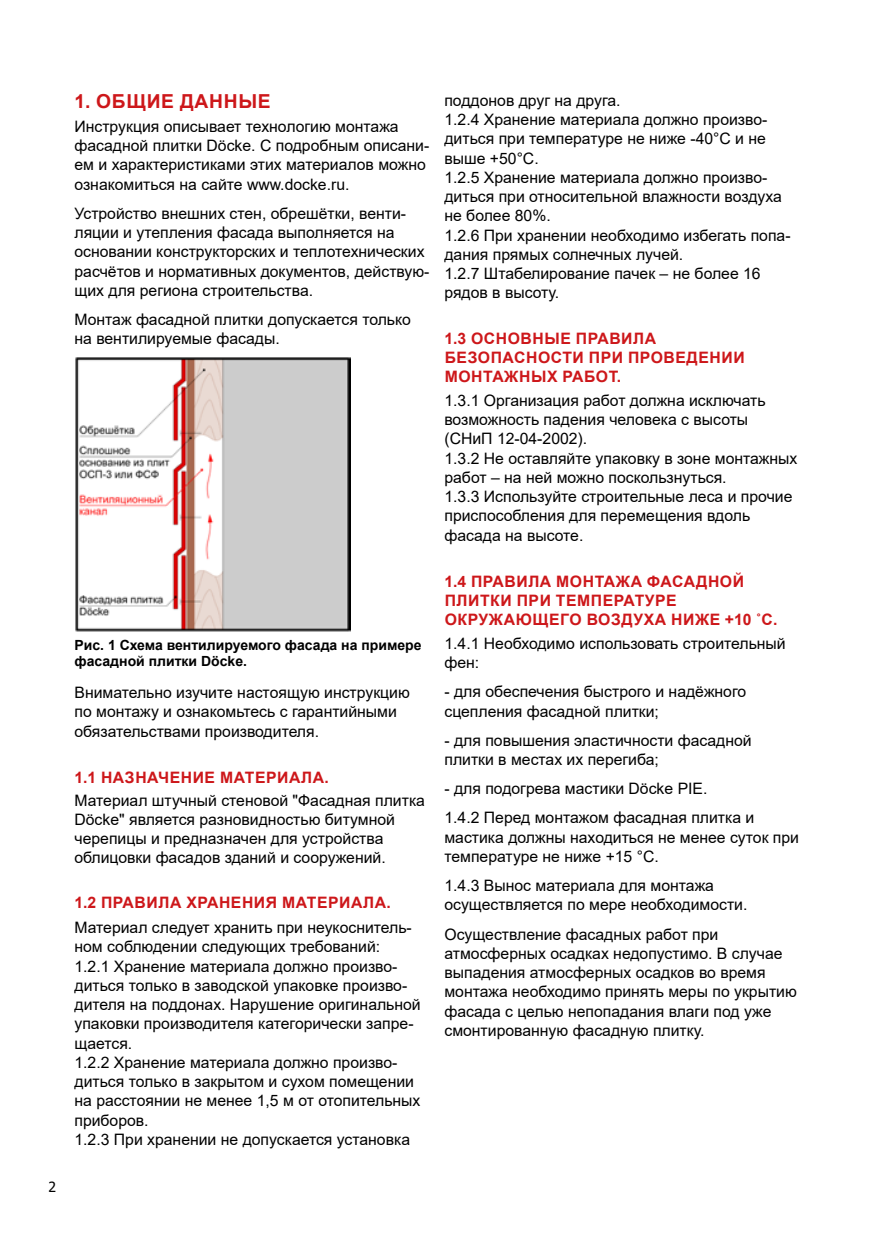
<style>
.page{position:relative;width:874px;height:1241px;background:#fff}
.page>*{position:absolute;margin:0;border:0;box-sizing:border-box;transform-origin:0 0}
.t1{font:700 19.25px "Arial";letter-spacing:.035em;color:#cd171a}
.t2{font:15.75px/19.2px "Arial";color:#000}
.t3{font:700 15.75px/18.9px "Arial";letter-spacing:.035em;color:#cd171a}
.t4{font:700 14px/16.8px "Arial";color:#000}
.t5{font:14px "Tahoma";color:#000}
</style>
<div class="page">
<img style="left:75px;top:357px;width:275px;height:274px">
<p class="t5" style="left:48px;top:1177px;width:9px">2</p>
<p class="t1" style="left:74px;top:88px;width:198px">1. ОБЩИЕ ДАННЫЕ</p>
<p class="t2" style="left:74px;top:117px;width:356px">Инструкция описывает технологию монтажа фасадной плитки Döcke. С подробным описани&shy;ем и характеристиками этих материалов можно ознакомиться на сайте www.docke.ru.</p>
<p class="t2" style="left:74px;top:204px;width:356px">Устройство внешних стен, обрешётки, венти&shy;ляции и утепления фасада выполняется на основании конструкторских и теплотехнических расчётов и нормативных документов, действую&shy;щих для региона строительства.</p>
<p class="t2" style="left:74px;top:310px;width:338px">Монтаж фасадной плитки допускается только на вентилируемые фасады.</p>
<p class="t4" style="left:74px;top:636px;width:348px">Рис. 1 Схема вентилируемого фасада на примере фасадной плитки Döcke.</p>
<p class="t2" style="left:74px;top:682px;width:337px">Внимательно изучите настоящую инструкцию по монтажу и ознакомьтесь с гарантийными обязательствами производителя.</p>
<p class="t3" style="left:74px;top:767px;width:256px">1.1 НАЗНАЧЕНИЕ МАТЕРИАЛА.</p>
<p class="t2" style="left:74px;top:790px;width:352px">Материал штучный стеновой "Фасадная плитка Döcke" является разновидностью битумной черепицы и предназначен для устройства облицовки фасадов зданий и сооружений.</p>
<p class="t3" style="left:74px;top:893px;width:318px">1.2 ПРАВИЛА ХРАНЕНИЯ МАТЕРИАЛА.</p>
<p class="t2" style="left:74px;top:917px;width:347px">Материал следует хранить при неукоснитель&shy;ном соблюдении следующих требований:<br>1.2.1 Хранение материала должно произво&shy;диться только в заводской упаковке произво&shy;дителя на поддонах. Нарушение оригинальной упаковки производителя категорически запре&shy;щается.<br>1.2.2 Хранение материала должно произво&shy;диться только в закрытом и сухом помещении на расстоянии не менее 1,5 м от отопительных приборов.<br>1.2.3 При хранении не допускается установка</p>
<p class="t2" style="left:444px;top:90px;width:347px">поддонов друг на друга.<br>1.2.4 Хранение материала должно произво&shy;диться при температуре не ниже -40°С и не выше +50°С.<br>1.2.5 Хранение материала должно произво&shy;диться при относительной влажности воздуха не более 80%.<br>1.2.6 При хранении необходимо избегать попа&shy;дания прямых солнечных лучей.<br>1.2.7 Штабелирование пачек – не более 16 рядов в высоту.</p>
<p class="t3" style="left:444px;top:329px;width:301px">1.3 ОСНОВНЫЕ ПРАВИЛА<br>БЕЗОПАСНОСТИ ПРИ ПРОВЕДЕНИИ<br>МОНТАЖНЫХ РАБОТ.</p>
<p class="t2" style="left:444px;top:390px;width:354px">1.3.1 Организация работ должна исключать возможность падения человека с высоты (СНиП 12-04-2002).<br>1.3.2 Не оставляйте упаковку в зоне монтажных работ – на ней можно поскользнуться.<br>1.3.3 Используйте строительные леса и прочие приспособления для перемещения вдоль фасада на высоте.</p>
<p class="t3" style="left:444px;top:571px;width:334px">1.4 ПРАВИЛА МОНТАЖА ФАСАДНОЙ<br>ПЛИТКИ ПРИ ТЕМПЕРАТУРЕ<br>ОКРУЖАЮЩЕГО ВОЗДУХА НИЖЕ +10 ˚С.</p>
<p class="t2" style="left:444px;top:633px;width:342px">1.4.1 Необходимо использовать строительный фен:</p>
<p class="t2" style="left:444px;top:682px;width:303px">- для обеспечения быстрого и надёжного сцепления фасадной плитки;</p>
<p class="t2" style="left:444px;top:730px;width:308px">- для повышения эластичности фасадной плитки в местах их перегиба;</p>
<p class="t2" style="left:444px;top:773px;width:311px;line-height:29.2px">- для подогрева мастики Döcke PIE.<br>1.4.2 Перед монтажом фасадная плитка и</p>
<p class="t2" style="left:444px;top:827px;width:356px">мастика должны находиться не менее суток при температуре не ниже +15 °С.</p>
<p class="t2" style="left:444px;top:875px;width:304px">1.4.3 Вынос материала для монтажа осуществляется по мере необходимости.</p>
<p class="t2" style="left:444px;top:924px;width:354px">Осуществление фасадных работ при атмосферных осадках недопустимо. В случае выпадения атмосферных осадков во время монтажа необходимо принять меры по укрытию фасада с целью непопадания влаги под уже смонтированную фасадную плитку.</p>
</div>
